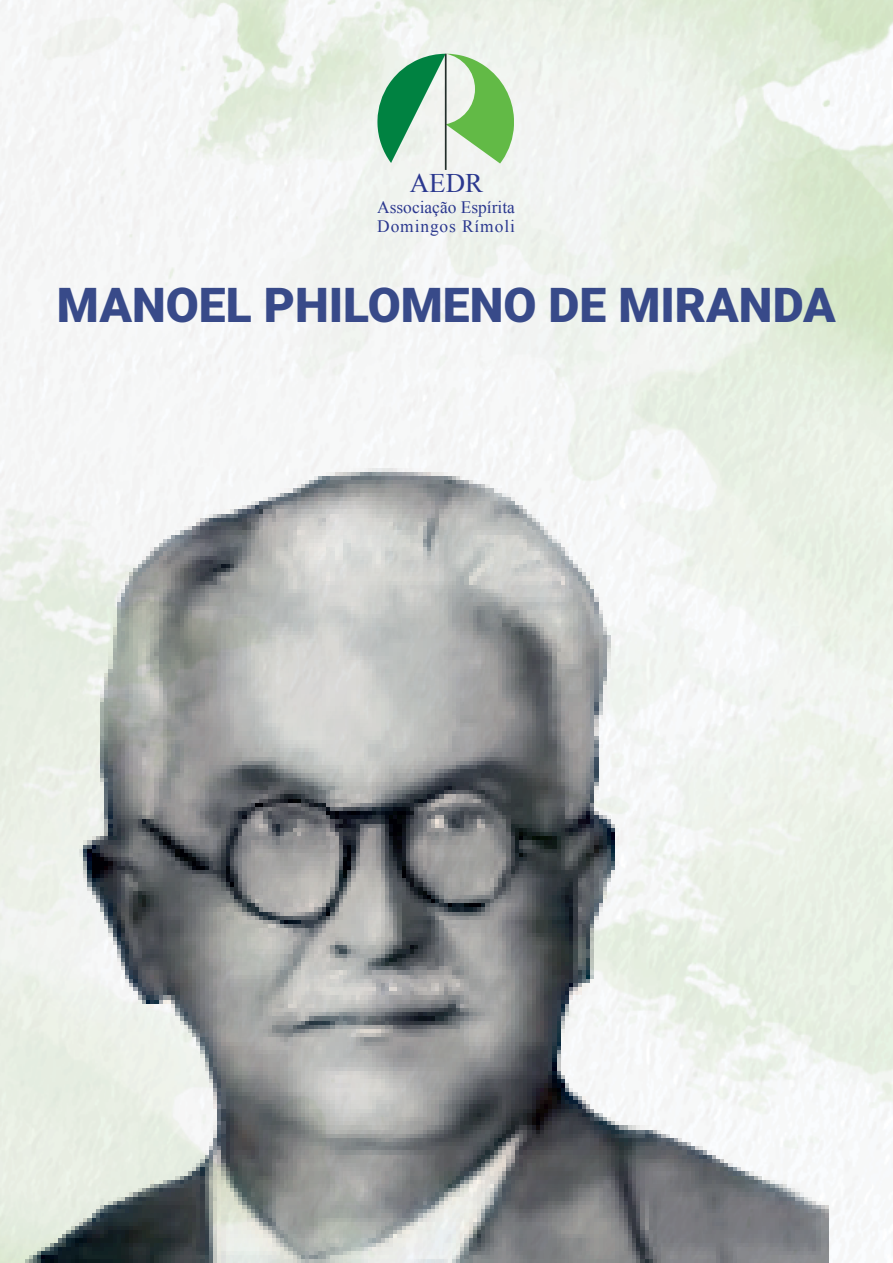
<style>
.page{position:relative;width:893px;height:1263px;background:#fff}
.page>*{position:absolute;margin:0;border:0;box-sizing:border-box;transform-origin:0 0}
.t1{font:900 48px "Roboto";color:#384a89}
.t2{font:26.85px "Times New Roman";color:#2b388f}
.t3{font:17.4px/18.9px "Times New Roman";color:#2b388f}
</style>
<div class="page">
<svg style="left:377px;top:54px;width:137px;height:116px"></svg>
<img style="left:0;top:435px;width:829px;height:828px">
<h2 class="t2" style="left:410px;top:165px;width:75px">AEDR</h2>
<p class="t3" style="left:377px;top:197px;width:139px">Associação Espírita<br>Domingos Rímoli</p>
<h1 class="t1" style="left:57px;top:271px;width:781px">MANOEL PHILOMENO DE MIRANDA</h1>
</div>
